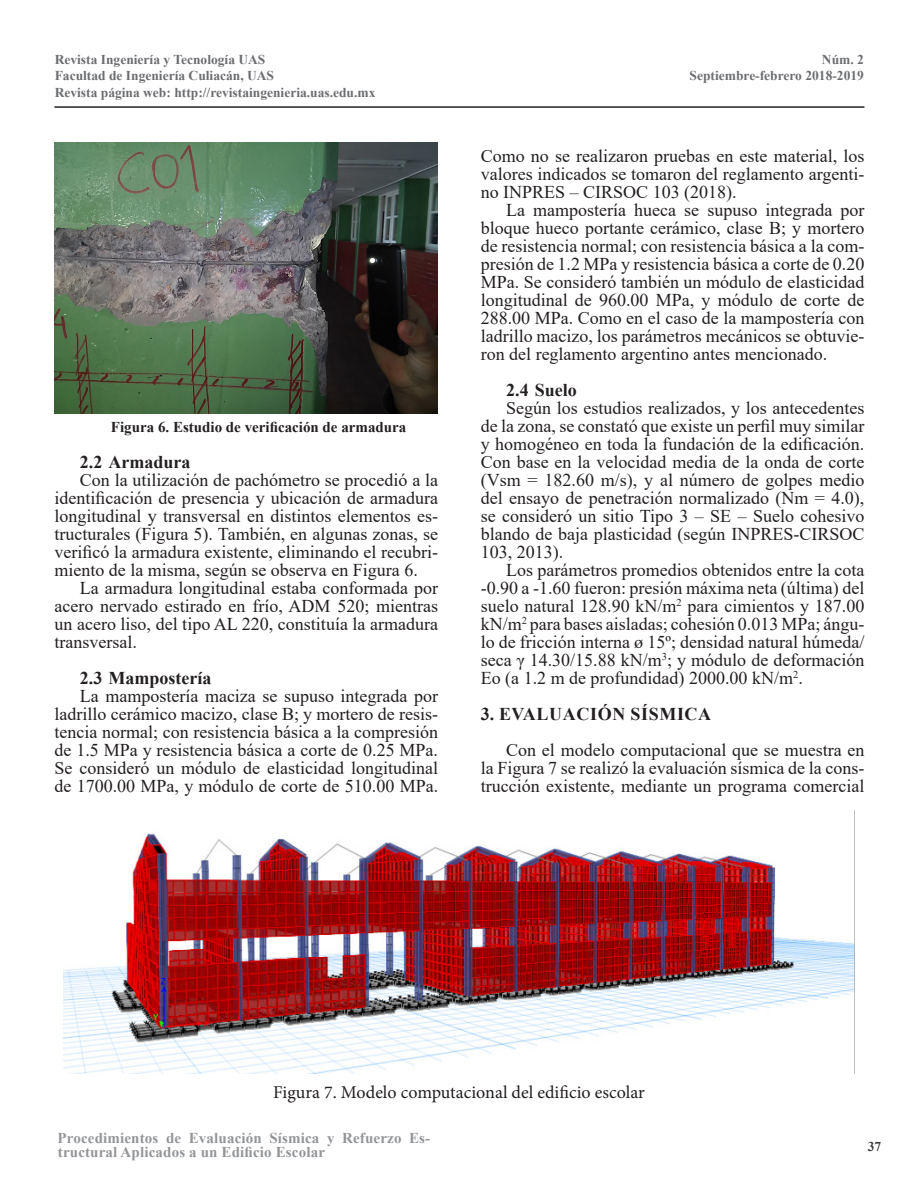
<style>
.page{position:relative;width:918px;height:1188px;background:#fff}
.page>*{position:absolute;margin:0;border:0;box-sizing:border-box;transform-origin:0 0}
.Texto_Rit_uas1{font:18px/18px "Times New Roman";color:#231f20;text-align:justify}
.t1{font:18px "Minion Pro";color:#231f20}
.subtemas_RITUAS{font:700 18px "Times New Roman";color:#231f20}
.Subtitulos_texto_Rit{font:700 18px "Times New Roman";letter-spacing:.035em;color:#231f20}
.t2{font:700 15px/13.5px "Times New Roman";letter-spacing:.01em;color:#939598}
.Tablas{font:700 15px "Times New Roman";color:#231f20}
.t3{font:700 13.5px/16.2px "Times New Roman";color:#6c6d70}
.t4{font:700 13.5px "Times New Roman";color:#3e3e3f}
</style>
<div class="page">
<hr style="left:54px;top:106px;width:810px;height:2px;background:#231f20">
<img style="left:54px;top:142px;width:384px;height:271px">
<img style="left:64px;top:833px;width:790px;height:241px">
<p class="t3" style="left:55px;top:51px;width:322px">Revista Ingeniería y Tecnología UAS<br>Facultad de Ingeniería Culiacán, UAS<br>Revista página web: http://revistaingenieria.uas.edu.mx</p>
<p class="t3" style="left:690px;top:51px;width:176px;text-align:right">Núm. 2<br>Septiembre-febrero 2018-2019</p>
<p class="Tablas" style="left:111px;top:416px;width:297px">Figura 6. Estudio de verificación de armadura</p>
<p class="subtemas_RITUAS" style="left:80px;top:449px;width:112px">2.2 Armadura</p>
<p class="Texto_Rit_uas1" style="left:54px;top:470px;width:385px;text-indent:26px">Con la utilización de pachómetro se procedió a la identificación de presencia y ubicación de armadura longitudinal y transversal en distintos elementos es&shy;tructurales (Figura 5). También, en algunas zonas, se verificó la armadura existente, eliminando el recubri&shy;miento de la misma, según se observa en Figura 6.</p>
<p class="Texto_Rit_uas1" style="left:54px;top:578px;width:385px;text-indent:26px">La armadura longitudinal estaba conformada por acero nervado estirado en frío, ADM 520; mientras un acero liso, del tipo AL 220, constituía la armadura transversal.</p>
<p class="subtemas_RITUAS" style="left:80px;top:665px;width:133px">2.3 Mampostería</p>
<p class="Texto_Rit_uas1" style="left:54px;top:686px;width:385px;text-indent:26px">La mampostería maciza se supuso integrada por ladrillo cerámico macizo, clase B; y mortero de resis&shy;tencia normal; con resistencia básica a la compresión de 1.5 MPa y resistencia básica a corte de 0.25 MPa.<br>Se consideró un módulo de elasticidad longitudinal de 1700.00 MPa, y módulo de corte de 510.00 MPa.</p>
<p class="Texto_Rit_uas1" style="left:481px;top:146px;width:385px">Como no se realizaron pruebas en este material, los valores indicados se tomaron del reglamento argenti&shy;no INPRES – CIRSOC 103 (2018).</p>
<p class="Texto_Rit_uas1" style="left:481px;top:200px;width:385px;text-indent:26px">La mampostería hueca se supuso integrada por bloque hueco portante cerámico, clase B; y mortero de resistencia normal; con resistencia básica a la com&shy;presión de 1.2 MPa y resistencia básica a corte de 0.20<br>MPa. Se consideró también un módulo de elasticidad longitudinal de 960.00 MPa, y módulo de corte de 288.00 MPa. Como en el caso de la mampostería con ladrillo macizo, los parámetros mecánicos se obtuvie&shy;ron del reglamento argentino antes mencionado.</p>
<p class="subtemas_RITUAS" style="left:506px;top:377px;width:72px">2.4 Suelo</p>
<p class="Texto_Rit_uas1" style="left:481px;top:398px;width:385px;text-indent:26px">Según los estudios realizados, y los antecedentes de la zona, se constató que existe un perfil muy similar y homogéneo en toda la fundación de la edificación.<br>Con base en la velocidad media de la onda de corte (Vsm = 182.60 m/s), y al número de golpes medio del ensayo de penetración normalizado (Nm = 4.0), se consideró un sitio Tipo 3 – SE – Suelo cohesivo blando de baja plasticidad (según INPRES-CIRSOC 103, 2013).</p>
<p class="Texto_Rit_uas1" style="left:481px;top:560px;width:385px;text-indent:26px">Los parámetros promedios obtenidos entre la cota -0.90 a -1.60 fueron: presión máxima neta (última) del suelo natural 128.90 kN/m<sup>2</sup> para cimientos y 187.00 kN/m<sup>2</sup> para bases aisladas; cohesión 0.013 MPa; ángu&shy;lo de fricción interna ø 15º; densidad natural húmeda/ seca γ 14.30/15.88 kN/m<sup>3</sup>; y módulo de deformación Eo (a 1.2 m de profundidad) 2000.00 kN/m<sup>2</sup>.</p>
<p class="Subtitulos_texto_Rit" style="left:481px;top:701px;width:232px">3. EVALUACIÓN SÍSMICA</p>
<p class="Texto_Rit_uas1" style="left:481px;top:740px;width:385px;text-indent:26px">Con el modelo computacional que se muestra en la Figura 7 se realizó la evaluación sísmica de la cons&shy;trucción existente, mediante un programa comercial</p>
<p class="t1" style="left:273px;top:1080px;width:373px">Figura 7. Modelo computacional del edificio escolar</p>
<p class="t2" style="left:58px;top:1131px;width:374px">Procedimientos de Evaluación Sísmica y Refuerzo Es&shy;tructural Aplicados a un Edificio Escolar</p>
<p class="t4" style="left:868px;top:1137px;width:15px">37</p>
</div>
